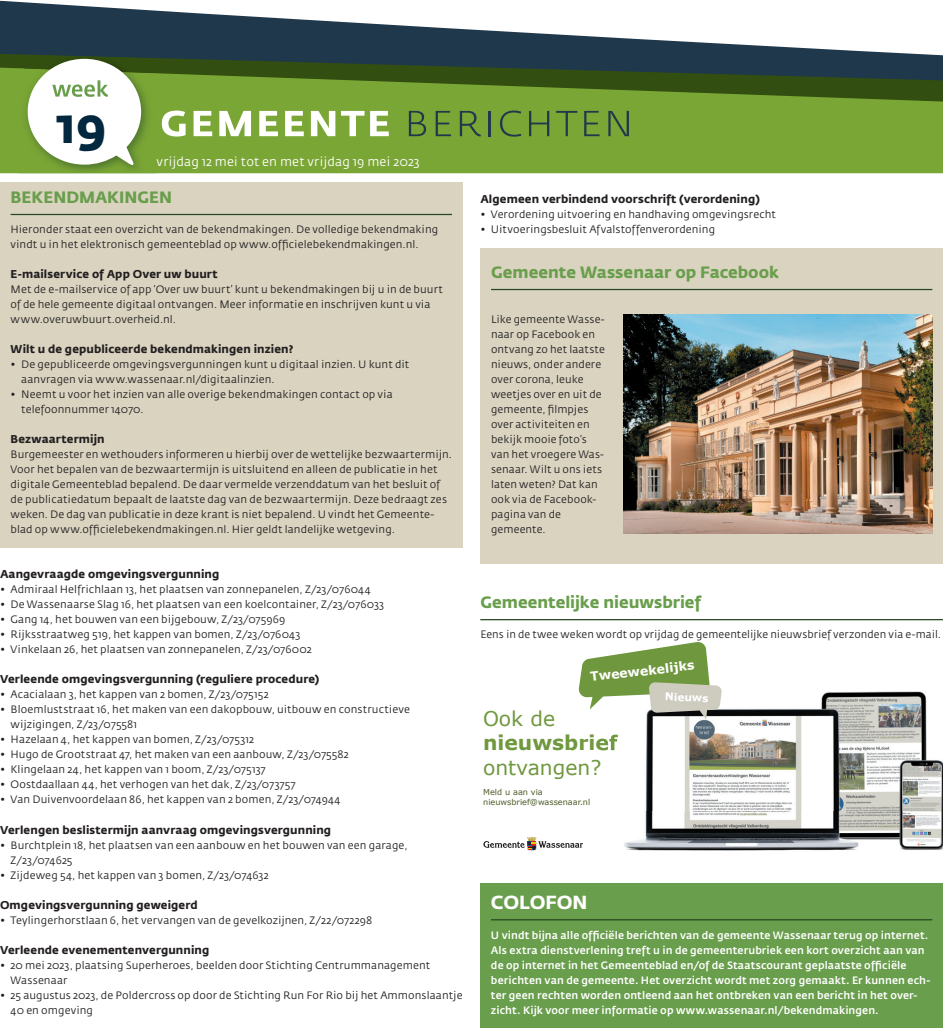
<style>
.page{position:relative;width:943px;height:1028px;background:#fff}
.page>*{position:absolute;margin:0;border:0;box-sizing:border-box;transform-origin:0 0}
.t1{font:700 49.75px "KWF Fedra Sans";color:#03273f}
.t2{font:20.25px "Verdana";color:#70983e}
.t3{font:700 20.25px "Verdana";color:#70983e}
.t4{font:700 18.75px "KWF Fedra Sans";letter-spacing:-.005em;color:#fff}
.t5{font:700 16.25px "KWF Fedra Sans";color:#699e4c}
.t6{font:700 12.62px "Verdana";color:#fff}
.t7{font:12.5px "KWF Fedra Sans";letter-spacing:.01em;color:#fff}
.t8{font:700 11.25px "KWF Fedra Sans";letter-spacing:.01em;color:#231f20}
.t9{font:10.62px/15px "KWF Fedra Sans";letter-spacing:.01em;color:#231f20}
.t10{font:500 10.62px/15px "KWF Fedra Sans";letter-spacing:.01em;color:#fff}
.t11{font:700 10.5px "Verdana";color:#fff}
.t12{font:8.12px/9.8px "Verdana";color:#4c5c27}
</style>
<div class="page">
<div style="left:480px;top:248px;width:463px;height:315px;background:#d9d3c0"></div>
<hr style="left:491px;top:289px;width:441px;height:1px;background:#254820">
<img style="left:623px;top:314px;width:309px;height:219px">
<svg style="left:0;top:0;width:917px;height:54px"></svg>
<svg style="left:0;top:54px;width:943px;height:13px;background:#233b41"></svg>
<svg style="left:0;top:67px;width:943px;height:106px;background:#6a922f"></svg>
<svg style="left:162px;top:111px;width:24px;height:25px"></svg>
<svg style="left:193px;top:111px;width:19px;height:25px"></svg>
<svg style="left:219px;top:111px;width:32px;height:25px"></svg>
<svg style="left:259px;top:111px;width:19px;height:25px"></svg>
<svg style="left:285px;top:111px;width:19px;height:25px"></svg>
<svg style="left:311px;top:111px;width:24px;height:25px"></svg>
<svg style="left:341px;top:111px;width:23px;height:25px"></svg>
<svg style="left:370px;top:111px;width:19px;height:25px"></svg>
<svg style="left:409px;top:111px;width:17px;height:25px"></svg>
<svg style="left:435px;top:111px;width:16px;height:25px"></svg>
<svg style="left:460px;top:111px;width:21px;height:25px"></svg>
<hr style="left:488px;top:111px;width:3px;height:25px;background:#20384b">
<svg style="left:500px;top:111px;width:21px;height:26px"></svg>
<svg style="left:529px;top:111px;width:20px;height:25px"></svg>
<svg style="left:556px;top:111px;width:21px;height:25px"></svg>
<svg style="left:584px;top:111px;width:15px;height:25px"></svg>
<svg style="left:608px;top:111px;width:21px;height:25px"></svg>
<img style="left:19px;top:50px;width:137px;height:4px">
<img style="left:19px;top:54px;width:137px;height:14px">
<img style="left:19px;top:68px;width:137px;height:105px">
<img style="left:24px;top:56px;width:130px;height:17px">
<div style="left:0;top:182px;width:462px;height:366px;background:#d9d3c0"></div>
<hr style="left:11px;top:214px;width:441px;height:1px;background:#254820">
<div style="left:480px;top:883px;width:463px;height:145px;background:#699e4c"></div>
<hr style="left:491px;top:919px;width:441px;height:1px;background:#254820">
<svg style="left:28px;top:59px;width:113px;height:106px"></svg>
<img style="left:604px;top:691px;width:339px;height:160px">
<img style="left:604px;top:734px;width:14px;height:16px">
<svg style="left:579px;top:642px;width:143px;height:77px"></svg>
<svg style="left:483px;top:836px;width:100px;height:14px"></svg>
<hr style="left:480px;top:619px;width:463px;height:1px;background:#254820">
<h1 class="t1" style="left:56px;top:95px;width:52px">19</h1>
<p class="t7" style="left:156px;top:155px;width:265px">vrijdag 12 mei tot en met vrijdag 19 mei 2023</p>
<h3 class="t5" style="left:11px;top:188px;width:163px">BEKENDMAKINGEN</h3>
<p class="t9" style="left:11px;top:222px;width:429px">Hieronder staat een overzicht van de bekendmakingen. De volledige bekend making vindt u in het elektronisch gemeenteblad op www.officielebekendmakingen.nl.</p>
<p class="t8" style="left:11px;top:267px;width:208px">E-mailservice of App Over uw buurt</p>
<p class="t9" style="left:11px;top:282px;width:434px">Met de e-mailservice of app ‘Over uw buurt’ kunt u bekendmakingen bij u in de buurt of de hele gemeente digitaal ontvangen. Meer informatie en inschrijven kunt u via www.overuwbuurt.overheid.nl.</p>
<p class="t8" style="left:11px;top:342px;width:284px">Wilt u de gepubliceerde bekendmakingen inzien?</p>
<p class="t9" style="left:21px;top:357px;width:389px;text-indent:-11px">• De gepubliceerde omgevingsvergunningen kunt u digitaal inzien. U kunt dit aanvragen via www.wassenaar.nl/digitaalinzien.</p>
<p class="t9" style="left:21px;top:387px;width:373px;text-indent:-11px">• Neemt u voor het inzien van alle overige bekendmakingen contact op via telefoonnummer 14070.</p>
<p class="t8" style="left:11px;top:432px;width:95px">Bezwaartermijn</p>
<p class="t9" style="left:11px;top:447px;width:443px">Burgemeester en wethouders informeren u hierbij over de wettelijke bezwaar termijn.<br>Voor het bepalen van de bezwaartermijn is uitsluitend en alleen de publicatie in het digitale Gemeenteblad bepalend. De daar vermelde verzend datum van het besluit of de publicatiedatum bepaalt de laatste dag van de bezwaartermijn. Deze bedraagt zes weken. De dag van publicatie in deze krant is niet bepalend. U vindt het Gemeente&shy;blad op www.officielebekendmakingen.nl. Hier geldt landelijke wetgeving.</p>
<p class="t8" style="left:0;top:567px;width:221px">Aangevraagde omgevingsvergunning</p>
<p class="t9" style="left:0;top:582px;width:372px">• Admiraal Helfrichlaan 13, het plaatsen van zonnepanelen, Z/23/076044</p>
<p class="t9" style="left:0;top:597px;width:386px">• De Wassenaarse Slag 16, het plaatsen van een koelcontainer, Z/23/076033</p>
<p class="t9" style="left:0;top:612px;width:287px">• Gang 14, het bouwen van een bijgebouw, Z/23/075969</p>
<p class="t9" style="left:0;top:627px;width:302px">• Rijksstraatweg 519, het kappen van bomen, Z/23/076043</p>
<p class="t9" style="left:0;top:642px;width:313px">• Vinkelaan 26, het plaatsen van zonnepanelen, Z/23/076002</p>
<p class="t8" style="left:0;top:672px;width:321px">Verleende omgevingsvergunning (reguliere procedure)</p>
<p class="t9" style="left:0;top:687px;width:270px">• Acacialaan 3, het kappen van 2 bomen, Z/23/075152</p>
<p class="t9" style="left:11px;top:702px;width:401px;text-indent:-11px">• Bloemluststraat 16, het maken van een dakopbouw, uitbouw en constructieve wijzigingen, Z/23/075581</p>
<p class="t9" style="left:0;top:732px;width:256px">• Hazelaan 4, het kappen van bomen, Z/23/075312</p>
<p class="t9" style="left:0;top:747px;width:350px">• Hugo de Grootstraat 47, het maken van een aanbouw, Z/23/075582</p>
<p class="t9" style="left:0;top:762px;width:267px">• Klingelaan 24, het kappen van 1 boom, Z/23/075137</p>
<p class="t9" style="left:0;top:777px;width:297px">• Oostdaallaan 44, het verhogen van het dak, Z/23/073757</p>
<p class="t9" style="left:0;top:792px;width:342px">• Van Duivenvoordelaan 86, het kappen van 2 bomen, Z/23/074944</p>
<p class="t8" style="left:0;top:822px;width:333px">Verlengen beslistermijn aanvraag omgevingsvergunning</p>
<p class="t9" style="left:11px;top:837px;width:398px;text-indent:-11px">• Burchtplein 18, het plaatsen van een aanbouw en het bouwen van een garage,<br>Z/23/074625</p>
<p class="t9" style="left:0;top:867px;width:270px">• Zijdeweg 54, het kappen van 3 bomen, Z/23/074632</p>
<p class="t8" style="left:0;top:897px;width:199px">Omgevingsvergunning geweigerd</p>
<p class="t9" style="left:0;top:912px;width:374px">• Teylingerhorstlaan 6, het vervangen van de gevelkozijnen, Z/22/072298</p>
<p class="t8" style="left:0;top:942px;width:211px">Verleende evenementenvergunning</p>
<p class="t9" style="left:11px;top:957px;width:421px;text-indent:-11px">• 20 mei 2023, plaatsing Superheroes, beelden door Stichting Centrummanagement<br>Wassenaar</p>
<p class="t9" style="left:11px;top:987px;width:453px;text-indent:-11px">• 25 augustus 2023, de Poldercross op door de Stichting Run For Rio bij het Ammonslaantje<br>40 en omgeving</p>
<p class="t8" style="left:480px;top:192px;width:281px">Algemeen verbindend voorschrift (verordening)</p>
<p class="t9" style="left:480px;top:207px;width:297px">• Verordening uitvoering en handhaving omgevingsrecht</p>
<p class="t9" style="left:480px;top:222px;width:236px">• Uitvoeringsbesluit Afvalstoffenverordening</p>
<h3 class="t5" style="left:491px;top:263px;width:289px">Gemeente Wassenaar op Facebook</h3>
<p class="t9" style="left:491px;top:312px;width:115px">Like gemeente Wasse&shy;naar op Facebook en ontvang zo het laatste nieuws, onder andere over corona, leuke weetjes over en uit de gemeente, filmpjes over activiteiten en bekijk mooie foto’s van het vroegere Was&shy;senaar. Wilt u ons iets laten weten? Dat kan ook via de Facebook&shy;pagina van de gemeente.</p>
<h3 class="t5" style="left:480px;top:593px;width:222px">Gemeentelijke nieuwsbrief</h3>
<p class="t9" style="left:480px;top:627px;width:462px">Eens in de twee weken wordt op vrijdag de gemeentelijke nieuwsbrief verzonden via e-mail.</p>
<p class="t6" style="left:589px;top:668px;width:106px;rotate:-6deg">Tweewekelijks</p>
<p class="t11" style="left:665px;top:689px;width:45px;rotate:2deg">Nieuws</p>
<h2 class="t2" style="left:483px;top:705px;width:74px">Ook de</h2>
<h2 class="t3" style="left:483px;top:729px;width:136px">nieuwsbrief</h2>
<h2 class="t2" style="left:483px;top:754px;width:120px">ontvangen?</h2>
<p class="t12" style="left:483px;top:787px;width:108px">Meld u aan via nieuwsbrief@wassenaar.nl</p>
<h3 class="t4" style="left:491px;top:890px;width:98px">COLOFON</h3>
<p class="t10" style="left:491px;top:927px;width:441px">U vindt bijna alle officiële berichten van de gemeente Wassenaar terug op internet.<br>Als extra dienstverlening treft u in de gemeenterubriek een kort overzicht aan van de op internet in het Gemeenteblad en/of de Staatscourant geplaatste officiële berichten van de gemeente. Het overzicht wordt met zorg gemaakt. Er kunnen ech&shy;ter geen rechten worden ontleend aan het ontbreken van een bericht in het over&shy;zicht. Kijk voor meer informatie op www.wassenaar.nl/bekendmakingen.</p>
</div>
